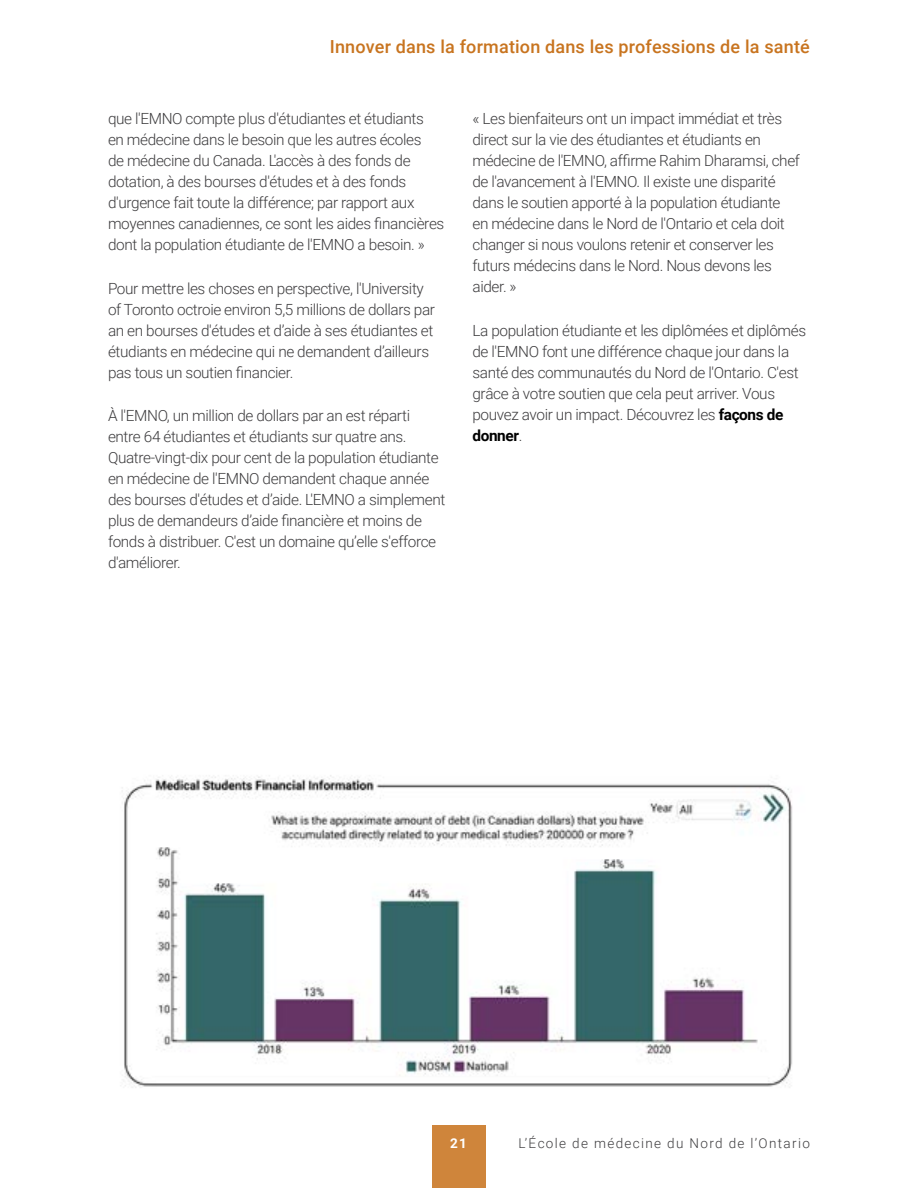
<style>
.page{position:relative;width:918px;height:1188px;background:#fff}
.page>*{position:absolute;margin:0;border:0;box-sizing:border-box;transform-origin:0 0}
.t1{font:500 18px "Roboto";letter-spacing:.01em;color:#c8741f}
.t2{font:300 15.3px/21px "Roboto";letter-spacing:-.025em;color:#3d3c3e}
.t3{font:300 13.5px "Roboto";letter-spacing:.1em;color:#3d3c3e}
.t4{font:700 13.5px "Roboto";color:#fff}
.s1{font-weight:700;color:#000}
</style>
<div class="page">
<div style="left:432px;top:1125px;width:54px;height:63px;background:#cf853b"></div>
<img style="left:122px;top:775px;width:671px;height:313px">
<p class="t1" style="left:330px;top:34px;width:482px">Innover dans la formation dans les professions de la santé</p>
<p class="t2" style="left:108px;top:108px;width:338px">que l'EMNO compte plus d'étudiantes et étudiants<br>en médecine dans le besoin que les autres écoles<br>de médecine du Canada. L'accès à des fonds de dotation, à des bourses d'études et à des fonds d'urgence fait toute la différence; par rapport aux moyennes canadiennes, ce sont les aides financières dont la population étudiante de l'EMNO a besoin. »</p>
<p class="t2" style="left:108px;top:277px;width:329px">Pour mettre les choses en perspective, l'University of Toronto octroie environ 5,5 millions de dollars par an en bourses d'études et d’aide à ses étudiantes et étudiants en médecine qui ne demandent d’ailleurs pas tous un soutien financier.</p>
<p class="t2" style="left:108px;top:405px;width:339px">À l'EMNO, un million de dollars par an est réparti entre 64 étudiantes et étudiants sur quatre ans.<br>Quatre-vingt-dix pour cent de la population étudiante en médecine de l'EMNO demandent chaque année des bourses d'études et d’aide. L'EMNO a simplement plus de demandeurs d’aide financière et moins de fonds à distribuer. C'est un domaine qu’elle s'efforce d'améliorer.</p>
<p class="t2" style="left:472px;top:108px;width:329px">« Les bienfaiteurs ont un impact immédiat et très direct sur la vie des étudiantes et étudiants en médecine de l'EMNO, affirme Rahim Dharamsi, chef de l'avancement à l'EMNO. Il existe une disparité dans le soutien apporté à la population étudiante en médecine dans le Nord de l'Ontario et cela doit changer si nous voulons retenir et conserver les futurs médecins dans le Nord. Nous devons les aider. »</p>
<p class="t2" style="left:472px;top:319px;width:335px">La population étudiante et les diplômées et diplômés de l'EMNO font une différence chaque jour dans la santé des communautés du Nord de l'Ontario. C'est grâce à votre soutien que cela peut arriver. Vous pouvez avoir un impact. Découvrez les <span class="s1">façons de donner</span>.</p>
<p class="t4" style="left:450px;top:1133px;width:18px">21</p>
<p class="t3" style="left:519px;top:1133px;width:293px">L’École de médecine du Nord de l’Ontario</p>
</div>
